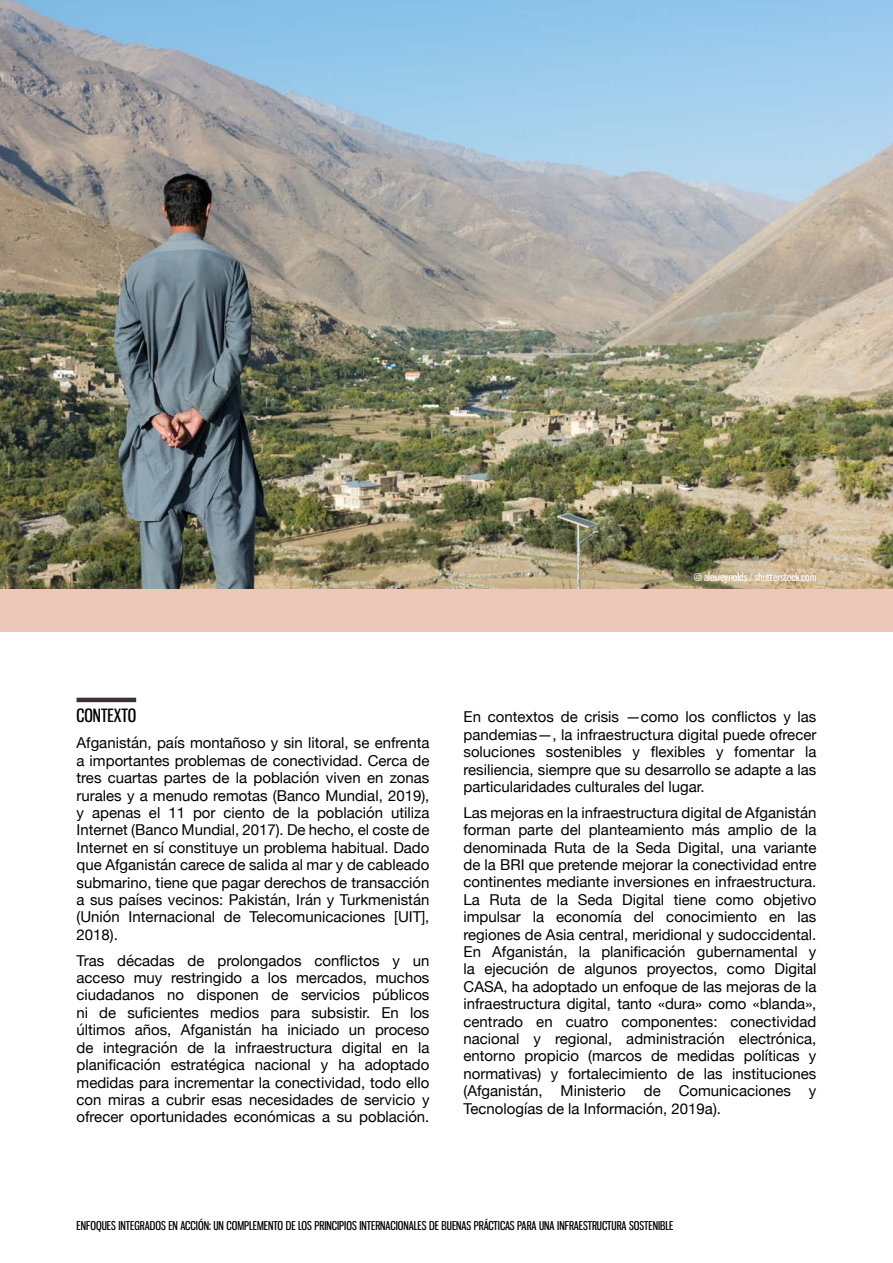
<style>
.page{position:relative;width:893px;height:1263px;background:#fff}
.page>*{position:absolute;margin:0;border:0;box-sizing:border-box;transform-origin:0 0}
.t1{font:18px "Gnuolane Rg";color:#000}
.t2{font:15px/17.4px "Helvetica Neue";color:#000;text-align:justify}
.t3{font:12px "Gnuolane Rg";color:#000}
.t4{font:10.5px "Gnuolane Rg";color:#fff}
</style>
<div class="page">
<img style="left:0;top:0;width:893px;height:589px">
<hr style="left:77px;top:698px;width:59px;height:4px;background:#3c3039">
<div style="left:0;top:589px;width:893px;height:42px;background:#eec7bb"></div>
<p class="t4" style="left:694px;top:571px;width:124px">© alexreynolds / shutterstock.com</p>
<p class="t1" style="left:77px;top:705px;width:61px">CONTEXTO</p>
<p class="t2" style="left:77px;top:735px;width:354px">Afganistán, país montañoso y sin litoral, se enfrenta a importantes problemas de conectividad. Cerca de tres cuartas partes de la población viven en zonas rurales y a menudo remotas (Banco Mundial, 2019), y apenas el 11 por ciento de la población utiliza Internet (Banco Mundial, 2017). De hecho, el coste de Internet en sí constituye un problema habitual. Dado que Afganistán carece de salida al mar y de cableado submarino, tiene que pagar derechos de transacción a sus países vecinos: Pakistán, Irán y Turkmenistán (Unión Internacional de Telecomunicaciones [UIT], 2018).</p>
<p class="t2" style="left:77px;top:952px;width:354px">Tras décadas de prolongados conflictos y un acceso muy restringido a los mercados, muchos ciudadanos no disponen de servicios públicos ni de suficientes medios para subsistir. En los últimos años, Afganistán ha iniciado un proceso de integración de la infraestructura digital en la planificación estratégica nacional y ha adoptado medidas para incrementar la conectividad, todo ello con miras a cubrir esas necesidades de servicio y ofrecer oportunidades económicas a su población.</p>
<p class="t2" style="left:463px;top:709px;width:354px">En contextos de crisis —como los conflictos y las pandemias—, la infraestructura digital puede ofrecer soluciones sostenibles y flexibles y fomentar la resiliencia, siempre que su desarrollo se adapte a las particularidades culturales del lugar.</p>
<p class="t2" style="left:463px;top:805px;width:354px">Las mejoras en la infraestructura digital de Afganistán forman parte del planteamiento más amplio de la denominada Ruta de la Seda Digital, una variante de la BRI que pretende mejorar la conectividad entre continentes mediante inversiones en infraestructura.<br>La Ruta de la Seda Digital tiene como objetivo impulsar la economía del conocimiento en las regiones de Asia central, meridional y sudoccidental.<br>En Afganistán, la planificación gubernamental y la ejecución de algunos proyectos, como Digital CASA, ha adoptado un enfoque de las mejoras de la infraestructura digital, tanto «dura» como «blanda», centrado en cuatro componentes: conectividad nacional y regional, administración electrónica, entorno propicio (marcos de medidas políticas y normativas) y fortalecimiento de las instituciones (Afganistán, Ministerio de Comunicaciones y Tecnologías de la Información, 2019a).</p>
<p class="t3" style="left:77px;top:1218px;width:598px">ENFOQUES INTEGRADOS EN ACCIÓN: UN COMPLEMENTO DE LOS PRINCIPIOS INTERNACIONALES DE BUENAS PRÁCTICAS PARA UNA INFRAESTRUCTURA SOSTENIBLE</p>
</div>
